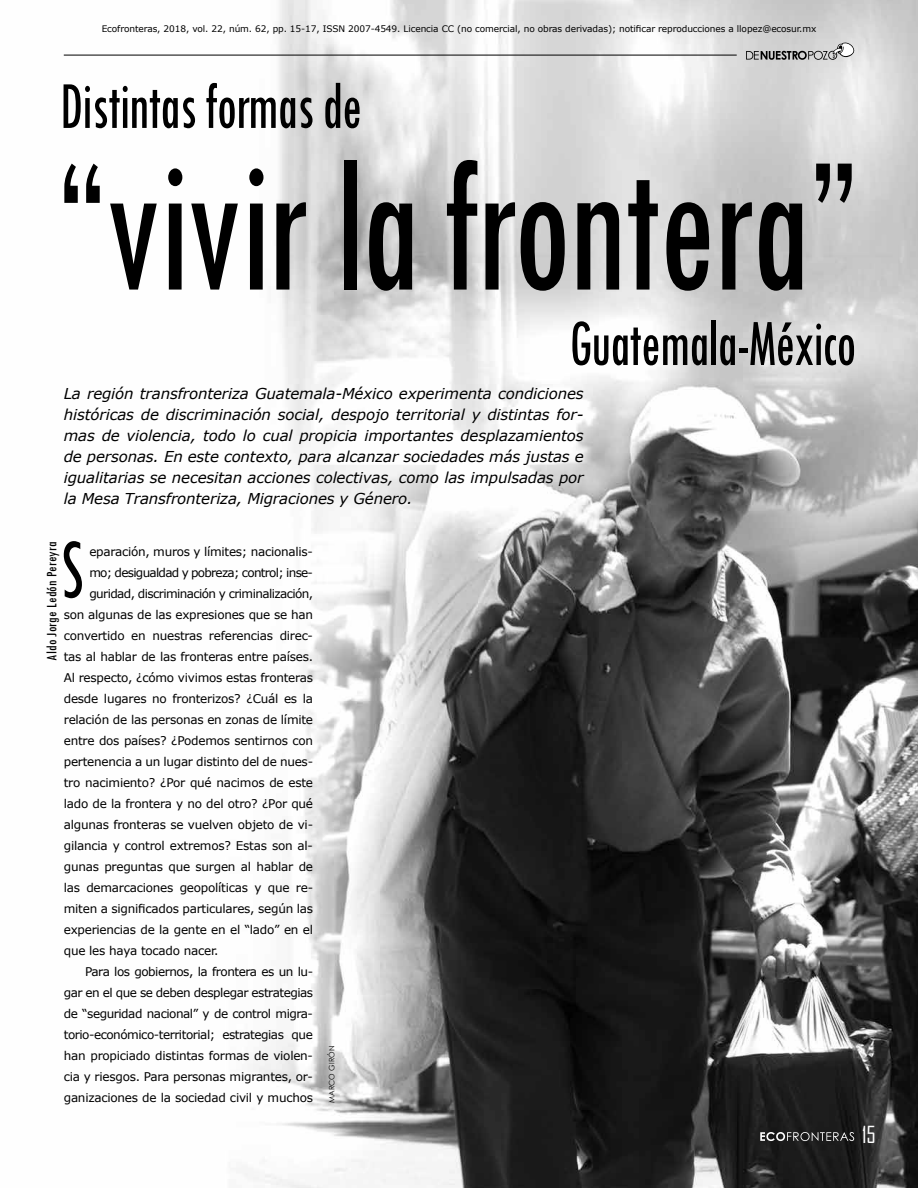
<style>
.page{position:relative;width:918px;height:1188px;background:#fff}
.page>*{position:absolute;margin:0;border:0;box-sizing:border-box;transform-origin:0 0}
.t1{font:condensed 201.45px "Tw Cen";letter-spacing:-.02em;color:#000;scale:.8 1}
.t2{font:condensed 89.4px "Tw Cen";color:#000;scale:.8 1}
.t3{font:condensed 70.05px "Tw Cen";letter-spacing:-.02em;color:#000;scale:.8 1}
.t4{font:condensed 69px "Tw Cen";letter-spacing:-.02em;color:#000;scale:.8 1}
.t5{font:22.5px "Agency FB";color:#fff}
.t6{font:italic 15px/21px "Verdana";letter-spacing:-.01em;color:#000;text-align:justify}
.t7{font:condensed 15px "Tw Cen";letter-spacing:.02em;color:#000}
.t8{font:12px "Verdana";letter-spacing:-.02em;color:#000}
.t9{font:12px "Verdana";letter-spacing:-.04em;color:#000}
.t10{font:12px "Verdana";letter-spacing:-.05em;color:#000}
.t11{font:12px "Verdana";letter-spacing:-.06em;color:#000}
.t12{font:9px "Verdana";letter-spacing:-.01em;color:#000}
.t13{font:7.5px "Century Gothic";letter-spacing:.01em;color:#000}
</style>
<div class="page">
<img style="left:63px;top:0;width:855px;height:1188px">
<hr style="left:64px;top:55px;width:673px;height:1px;background:#000">
<svg style="left:760px;top:1132px;width:94px;height:9px"></svg>
<svg style="left:746px;top:42px;width:109px;height:18px;background:#adadad"></svg>
<p class="t12" style="left:102px;top:23px;width:716px">Ecofronteras, 2018, vol. 22, núm. 62, pp. 15-17, ISSN 2007-4549. Licencia CC (no comercial, no obras derivadas); notificar reproducciones a llopez@ecosur.mx</p>
<h3 class="t3" style="left:60px;top:64px;width:380px">Distintas formas de</h3>
<h1 class="t1" style="left:54px;top:105px;width:1007px">“vivir la frontera”</h1>
<h3 class="t4" style="left:569px;top:302px;width:361px">Guatemala-México</h3>
<p class="t6" style="left:64px;top:383px;width:521px">La región transfronteriza Guatemala-México experimenta condiciones históricas de discriminación social, despojo territorial y distintas for&shy;mas de violencia, todo lo cual propicia importantes desplazamientos de personas. En este contexto, para alcanzar sociedades más justas e igualitarias se necesitan acciones colectivas, como las impulsadas por la Mesa Transfronteriza, Migraciones y Género.</p>
<h2 class="t2" style="left:61px;top:516px;width:30px">S</h2>
<p class="t8" style="left:89px;top:543px;width:225px">eparación, muros y límites; nacionalis-</p>
<p class="t7" style="left:43px;top:661px;width:121px;rotate:-90deg">Aldo Jorge Ledón Pereyra</p>
<p class="t11" style="left:89px;top:564px;width:225px">mo; desigualdad y pobreza; control; inse-</p>
<p class="t10" style="left:89px;top:585px;width:225px">guridad, discriminación y criminalización,</p>
<p class="t8" style="left:64px;top:606px;width:251px">son algunas de las expresiones que se han</p>
<p class="t8" style="left:64px;top:627px;width:251px">convertido en nuestras referencias direc-</p>
<p class="t8" style="left:64px;top:648px;width:251px">tas al hablar de las fronteras entre países.</p>
<p class="t8" style="left:64px;top:669px;width:251px">Al respecto, ¿cómo vivimos estas fronteras</p>
<p class="t8" style="left:64px;top:690px;width:251px">desde lugares no fronterizos? ¿Cuál es la</p>
<p class="t8" style="left:64px;top:711px;width:251px">relación de las personas en zonas de límite</p>
<p class="t8" style="left:64px;top:732px;width:251px">entre dos países? ¿Podemos sentirnos con</p>
<p class="t8" style="left:64px;top:753px;width:251px">pertenencia a un lugar distinto del de nues-</p>
<p class="t8" style="left:64px;top:774px;width:251px">tro nacimiento? ¿Por qué nacimos de este</p>
<p class="t8" style="left:64px;top:795px;width:251px">lado de la frontera y no del otro? ¿Por qué</p>
<p class="t8" style="left:64px;top:816px;width:251px">algunas fronteras se vuelven objeto de vi-</p>
<p class="t8" style="left:64px;top:837px;width:251px">gilancia y control extremos? Estas son al-</p>
<p class="t8" style="left:64px;top:858px;width:251px">gunas preguntas que surgen al hablar de</p>
<p class="t8" style="left:64px;top:879px;width:251px">las demarcaciones geopolíticas y que re-</p>
<p class="t8" style="left:64px;top:900px;width:251px">miten a significados particulares, según las</p>
<p class="t8" style="left:64px;top:921px;width:251px">experiencias de la gente en el “lado” en el</p>
<p class="t8" style="left:64px;top:942px;width:156px">que les haya tocado nacer.</p>
<p class="t9" style="left:85px;top:963px;width:230px">Para los gobiernos, la frontera es un lu-</p>
<p class="t9" style="left:64px;top:984px;width:251px">gar en el que se deben desplegar estrategias</p>
<p class="t9" style="left:64px;top:1005px;width:251px">de “seguridad nacional” y de control migra-</p>
<p class="t9" style="left:64px;top:1026px;width:251px">torio-económico-territorial; estrategias que</p>
<p class="t8" style="left:64px;top:1047px;width:251px">han propiciado distintas formas de violen-</p>
<p class="t8" style="left:64px;top:1068px;width:251px">cia y riesgos. Para personas migrantes, or-</p>
<p class="t8" style="left:64px;top:1089px;width:251px">ganizaciones de la sociedad civil y muchos</p>
<p class="t13" style="left:326px;top:1103px;width:59px;rotate:-90deg">MARCO GIRÓN</p>
<h3 class="t5" style="left:862px;top:1121px;width:15px">15</h3>
</div>
